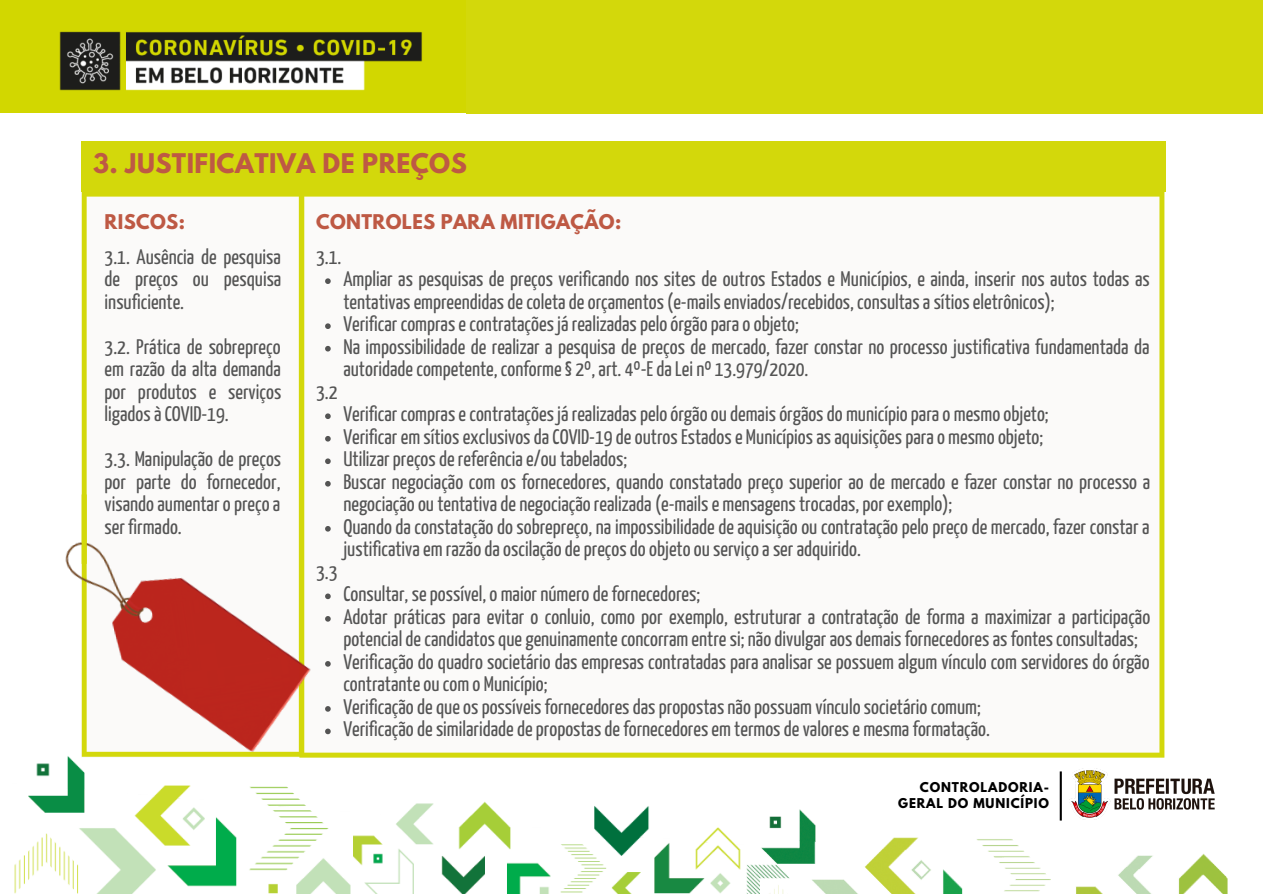
<style>
.page{position:relative;width:1263px;height:894px;background:#fff}
.page>*{position:absolute;margin:0;border:0;box-sizing:border-box;transform-origin:0 0}
.t1{font:700 24px "League Spartan";letter-spacing:.02em;color:#be5944}
.t2{font:21px/22.5px "Yanone Kaffeesatz";color:#545454;text-align:justify}
.t3{font:700 18px "League Spartan";letter-spacing:.02em;color:#be5944}
.t4{font:700 12px/16.8px "League Spartan";letter-spacing:.07em;color:#000;text-align:right}
</style>
<div class="page">
<img style="left:0;top:0;width:466px;height:112px">
<div style="left:466px;top:0;width:796px;height:113px;background:#d3d80b"></div>
<img style="left:14px;top:757px;width:817px;height:136px">
<img style="left:756px;top:784px;width:472px;height:109px">
<svg style="left:1060px;top:771px;width:2px;height:49px"></svg>
<img style="left:1069px;top:768px;width:145px;height:52px">
<div style="left:82px;top:141px;width:1084px;height:51px;background:#d3d80b"></div>
<svg style="left:304px;top:192px;width:860px;height:565px"></svg>
<svg style="left:82px;top:192px;width:222px;height:313px"></svg>
<svg style="left:325px;top:278px;width:6px;height:6px"></svg>
<svg style="left:325px;top:323px;width:6px;height:6px"></svg>
<svg style="left:325px;top:346px;width:6px;height:5px"></svg>
<svg style="left:325px;top:413px;width:6px;height:6px"></svg>
<svg style="left:325px;top:436px;width:6px;height:5px"></svg>
<svg style="left:325px;top:458px;width:6px;height:6px"></svg>
<svg style="left:325px;top:481px;width:6px;height:5px"></svg>
<svg style="left:326px;top:526px;width:5px;height:5px"></svg>
<svg style="left:326px;top:593px;width:5px;height:6px"></svg>
<svg style="left:326px;top:616px;width:5px;height:5px"></svg>
<svg style="left:326px;top:661px;width:5px;height:5px"></svg>
<svg style="left:326px;top:705px;width:5px;height:6px"></svg>
<svg style="left:326px;top:728px;width:5px;height:6px"></svg>
<img style="left:53px;top:505px;width:273px;height:273px">
<svg style="left:82px;top:494px;width:5px;height:69px"></svg>
<p class="t1" style="left:93px;top:151px;width:375px">3. JUSTIFICATIVA DE PREÇOS</p>
<p class="t3" style="left:105px;top:212px;width:82px">RISCOS:</p>
<p class="t3" style="left:316px;top:212px;width:307px">CONTROLES PARA MITIGAÇÃO:</p>
<p class="t2" style="left:343px;top:267px;width:808px;text-align:left">Ampliar as pesquisas de preços verificando nos sites de outros Estados e Municípios, e ainda, inserir nos autos todas as tentativas empreendidas de coleta de orçamentos (e-mails enviados/recebidos, consultas a sítios eletrônicos);<br>Verificar compras e contrataçõesjá realizadas pelo órgão para o objeto;<br>Na impossibilidade de realizar a pesquisa de preços de mercado, fazer constar no processo justificativa fundamentada da autoridade competente, conforme § 2º, art. 4º-E da Lei nº 13.979/2020.</p>
<p class="t2" style="left:343px;top:402px;width:808px;text-align:left">Verificar compras e contrataçõesjá realizadas pelo órgão ou demais órgãos do município para o mesmo objeto;<br>Verificar em sítios exclusivos da COVID-19 de outros Estados e Municípios as aquisições para o mesmo objeto;<br>Utilizar preços de referência e/ou tabelados;<br>Buscar negociação com os fornecedores, quando constatado preço superior ao de mercado e fazer constar no processo a negociação ou tentativa de negociação realizada (e-mails e mensagens trocadas, por exemplo);<br>Quando da constatação do sobrepreço, na impossibilidade de aquisição ou contratação pelo preço de mercado, fazer constar a justificativa em razão da oscilação de preços do objeto ou serviço a ser adquirido.</p>
<p class="t2" style="left:343px;top:582px;width:808px;text-align:left">Consultar, se possível, o maior número de fornecedores;<br>Adotar práticas para evitar o conluio, como por exemplo, estruturar a contratação de forma a maximizar a participação potencial de candidatos que genuinamente concorram entre si; não divulgar aos demais fornecedores as fontes consultadas; Verificação do quadro societário das empresas contratadas para analisar se possuem algum vínculo com servidores do órgão contratante ou com o Município;<br>Verificação de que os possíveis fornecedores das propostas não possuam vínculo societário comum;<br>Verificação de similaridade de propostas de fornecedores em termos de valores e mesma formatação.</p>
<p class="t2" style="left:105px;top:244px;width:178px">3.1. Ausência de pesquisa de preços ou pesquisa insuficiente.</p>
<p class="t2" style="left:105px;top:334px;width:178px">3.2. Prática de sobrepreço em razão da alta demanda por produtos e serviços ligados à COVID-19.</p>
<p class="t2" style="left:105px;top:447px;width:178px">3.3. Manipulação de preços por parte do fornecedor, visando aumentar o preço a ser firmado.</p>
<p class="t2" style="left:316px;top:244px;width:27px">3.1.</p>
<p class="t2" style="left:316px;top:379px;width:23px">3.2</p>
<p class="t2" style="left:316px;top:559px;width:23px">3.3</p>
<p class="t4" style="left:898px;top:779px;width:152px">CONTROLADORIA-<br>GERAL DO MUNICÍPIO</p>
</div>
